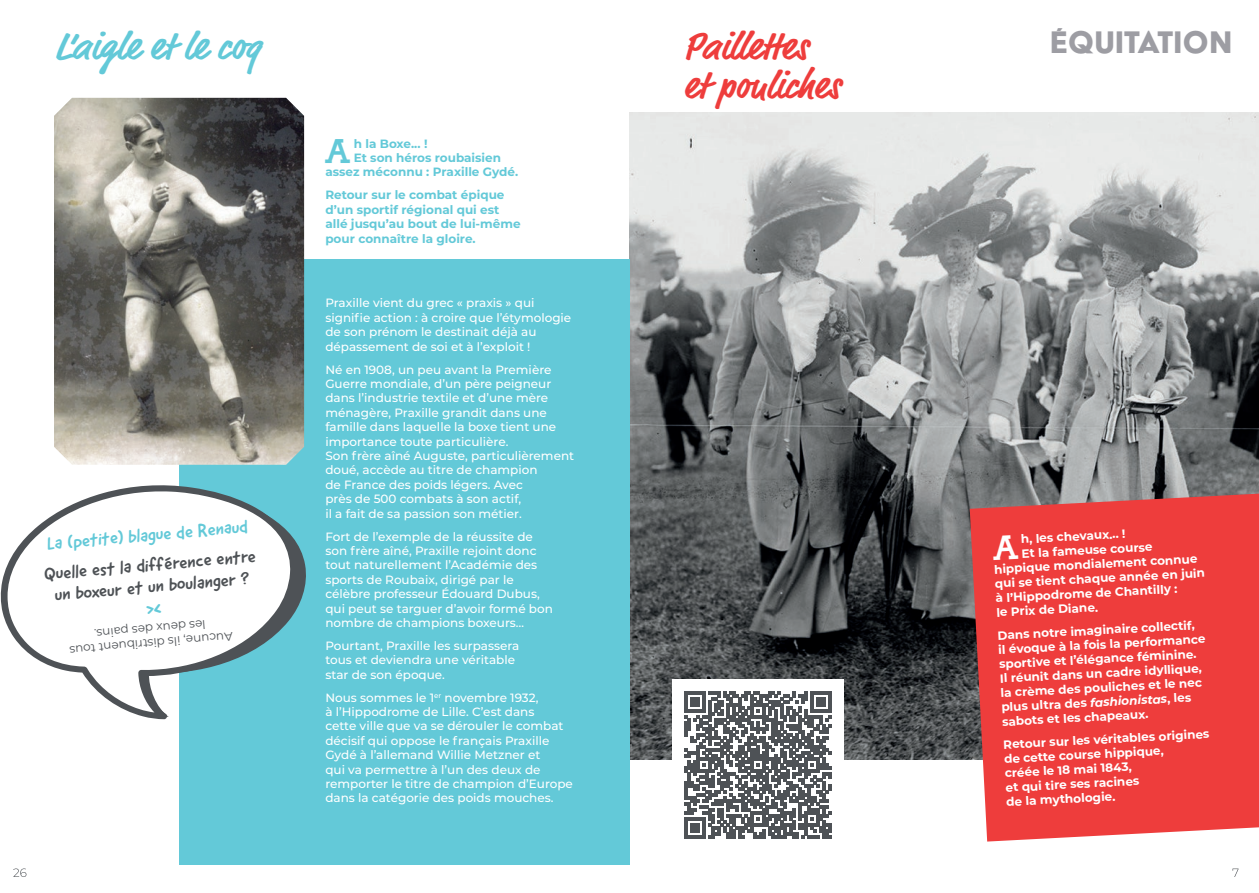
<style>
.page{position:relative;width:1259px;height:893px;background:#fff}
.page>*{position:absolute;margin:0;border:0;box-sizing:border-box;transform-origin:0 0}
.titre_audio{font:700 39px/39px "Market Pro";color:#ee3d3c}
.titre_audio-2{font:700 39px "Market Pro";letter-spacing:.01em;color:#63c9d8}
.titre_p{font:36px "Acier BAT Text Solid";color:#9d9da3}
.Audio_texte_lettrine{font:900 32.25px "Nilland";color:#63c9d8}
.petite_blague_question{font:18px/21.6px "Good Dog New";color:#4e5256;text-align:center}
.t1{font:18px "Good Dog New";color:#63c9d8}
.Audio_texte{font:500 12px/14.4px "Montserrat";color:#fff}
.Audio_texte-2{font:700 12px/14.4px "Montserrat";color:#fff}
.Audio_texte_lettrine-2{font:700 12px "Montserrat";color:#fff}
.Audio_texte-3{font:700 12px/14.4px "Montserrat";color:#63c9d8}
.Audio_texte_lettrine-3{font:700 12px "Montserrat";color:#63c9d8}
.pte_blague_de_Renaud__réponse_envers{font:12px/14.4px "Montserrat";color:#4e5256;text-align:center}
.s1{font-style:italic}
</style>
<div class="page">
<img style="left:629px;top:113px;width:630px;height:646px">
<div style="left:179px;top:259px;width:450px;height:606px;background:#63c9d8"></div>
<img style="left:54px;top:98px;width:250px;height:367px">
<svg style="left:1232px;top:868px;width:6px;height:9px"></svg>
<svg style="left:969px;top:494px;width:290px;height:347px;background:#e94443"></svg>
<div style="left:672px;top:679px;width:171px;height:171px;background:#fff"></div>
<svg style="left:684px;top:691px;width:147px;height:147px"></svg>
<svg style="left:13px;top:868px;width:13px;height:9px"></svg>
<svg style="left:298px;top:545px;width:8px;height:61px"></svg>
<svg style="left:0;top:485px;width:298px;height:234px"></svg>
<svg style="left:992px;top:535px;width:26px;height:25px"></svg>
<svg style="left:146px;top:604px;width:15px;height:10px"></svg>
<p class="titre_audio-2" style="left:54px;top:19px;width:208px">L’aigle et le coq</p>
<p class="titre_p" style="left:1050px;top:23px;width:183px">Équitation</p>
<p class="titre_audio" style="left:683px;top:28px;width:158px">Paillettes et pouliches</p>
<p class="t1" style="left:46px;top:532px;width:203px;rotate:-5deg">La (petite) blague de Renaud</p>
<p class="petite_blague_question" style="left:43px;top:563px;width:214px;rotate:-5deg">Quelle est la différence entre un boxeur et un boulanger ?</p>
<p class="pte_blague_de_Renaud__réponse_envers" style="left:233px;top:644px;width:165px;rotate:175deg">Aucune, ils distribuent tous les deux des pains.</p>
<p class="Audio_texte_lettrine" style="left:326px;top:131px;width:25px">A</p>
<p class="Audio_texte_lettrine-3" style="left:354px;top:135px;width:75px">h la Boxe... !</p>
<p class="Audio_texte_lettrine-3" style="left:354px;top:149px;width:149px">Et son héros roubaisien</p>
<p class="Audio_texte_lettrine-3" style="left:325px;top:163px;width:194px">assez méconnu : Praxille Gydé.</p>
<p class="Audio_texte-3" style="left:325px;top:187px;width:197px">Retour sur le combat épique d’un sportif régional qui est allé jusqu’au bout de lui-même pour connaître la gloire.</p>
<p class="Audio_texte" style="left:325px;top:296px;width:247px">Praxille vient du grec « praxis » qui signifie action : à croire que l’étymologie de son prénom le destinait déjà au dépassement de soi et à l’exploit !</p>
<p class="Audio_texte" style="left:325px;top:362px;width:250px">Né en 1908, un peu avant la Première Guerre mondiale, d’un père peigneur dans l’industrie textile et d’une mère ménagère, Praxille grandit dans une famille dans laquelle la boxe tient une importance toute particulière.<br>Son frère aîné Auguste, particulièrement doué, accède au titre de champion<br>de France des poids légers. Avec<br>près de 500 combats à son actif,<br>il a fait de sa passion son métier.</p>
<p class="Audio_texte" style="left:325px;top:529px;width:229px">Fort de l’exemple de la réussite de son frère aîné, Praxille rejoint donc tout naturellement l’Académie des sports de Roubaix, dirigé par le célèbre professeur Édouard Dubus, qui peut se targuer d’avoir formé bon nombre de champions boxeurs…</p>
<p class="Audio_texte" style="left:325px;top:638px;width:195px">Pourtant, Praxille les surpassera tous et deviendra une véritable star de son époque.</p>
<p class="Audio_texte" style="left:325px;top:690px;width:249px">Nous sommes le 1<sup>er</sup> novembre 1932,<br>à l’Hippodrome de Lille. C’est dans<br>cette ville que va se dérouler le combat décisif qui oppose le français Praxille Gydé à l’allemand Willie Metzner et<br>qui va permettre à l’un des deux de remporter le titre de champion d’Europe dans la catégorie des poids mouches.</p>
<p class="Audio_texte_lettrine-2" style="left:1020px;top:530px;width:106px;rotate:-3deg">h, les chevaux... !</p>
<p class="Audio_texte_lettrine-2" style="left:1021px;top:545px;width:132px;rotate:-3deg">Et la fameuse course</p>
<p class="Audio_texte_lettrine-2" style="left:993px;top:561px;width:205px;rotate:-3deg">hippique mondialement connue</p>
<p class="Audio_texte_lettrine-2" style="left:994px;top:575px;width:212px;rotate:-3deg">qui se tient chaque année en juin</p>
<p class="Audio_texte_lettrine-2" style="left:995px;top:589px;width:183px;rotate:-3deg">à l’Hippodrome de Chantilly :</p>
<p class="Audio_texte_lettrine-2" style="left:996px;top:604px;width:103px;rotate:-3deg">le Prix de Diane.</p>
<p class="Audio_texte-2" style="left:997px;top:627px;width:209px;rotate:-3deg">Dans notre imaginaire collectif, il évoque à la fois la performance sportive et l’élégance féminine.<br>Il réunit dans un cadre idyllique, la crème des pouliches et le nec plus ultra des <span class="s1">fashionistas</span>, les sabots et les chapeaux.</p>
<p class="Audio_texte-2" style="left:1003px;top:737px;width:208px;rotate:-3deg">Retour sur les véritables origines de cette course hippique,<br>créée le 18 mai 1843,<br>et qui tire ses racines<br>de la mythologie.</p>
</div>
